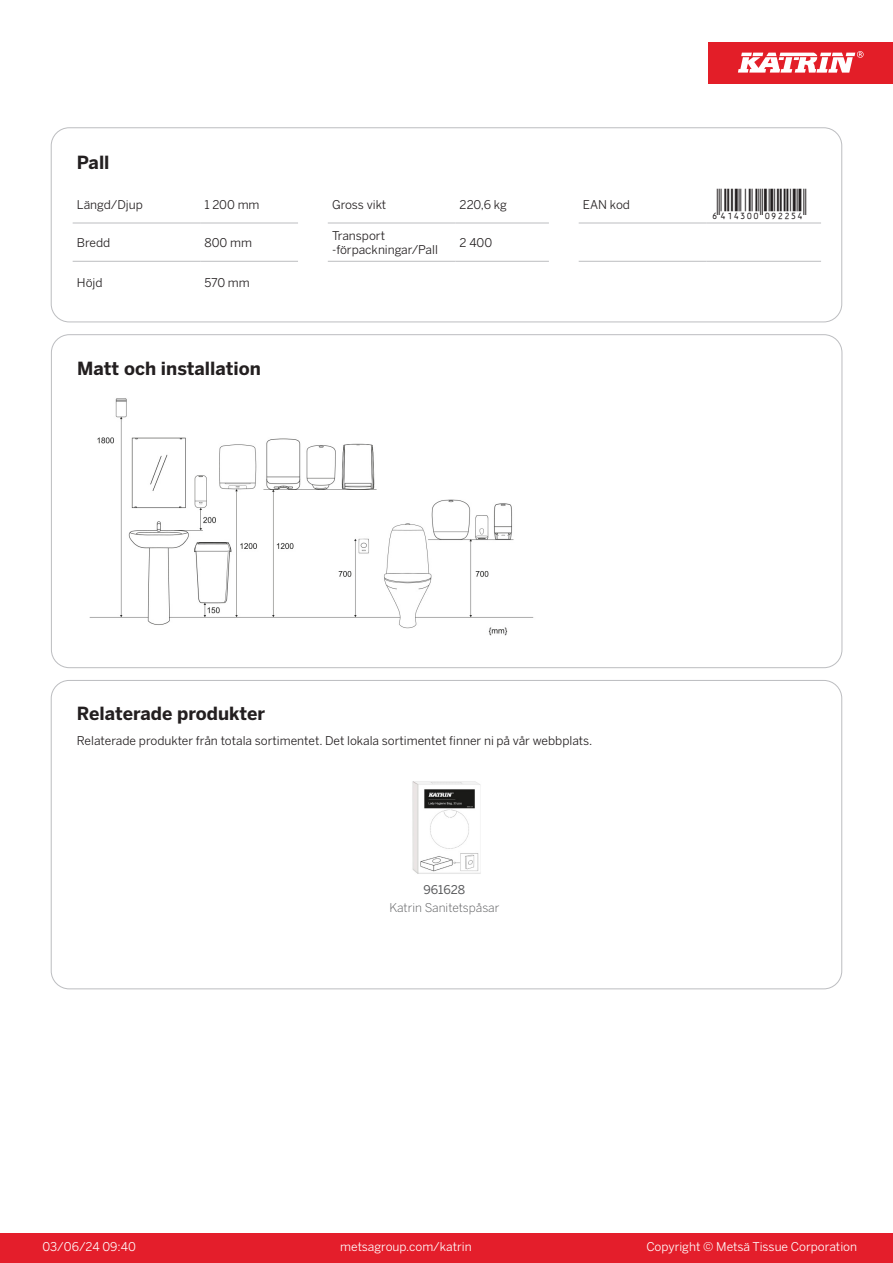
<style>
.page{position:relative;width:893px;height:1263px;background:#fff}
.page>*{position:absolute;margin:0;border:0;box-sizing:border-box;transform-origin:0 0}
.T_EAN{font:30px "Viisas EAN Matala";color:#231f20}
.T_TableHeader{font:700 18px "Benton Sans";color:#231f20}
.T_TableBody{font:12px "Benton Sans";color:#231f20}
.t1{font:12px "Benton Sans";color:#fff}
.T_RelatedName{font:300 12px "Benton Sans";color:#57585a}
.T_RelatedCode{font:12px "Benton Sans";color:#57585a}
</style>
<div class="page">
<div style="left:0;top:1233px;width:893px;height:30px;background:#e41e2b"></div>
<div style="left:708px;top:43px;width:185px;height:41px;background:#e31e28"></div>
<svg style="left:738px;top:51px;width:126px;height:22px"></svg>
<hr style="left:73px;top:223px;width:127px;height:1px;background:#bcbdc0">
<hr style="left:200px;top:223px;width:98px;height:1px;background:#bcbdc0">
<hr style="left:328px;top:223px;width:127px;height:1px;background:#bcbdc0">
<hr style="left:455px;top:223px;width:94px;height:1px;background:#bcbdc0">
<hr style="left:579px;top:223px;width:127px;height:1px;background:#bcbdc0">
<hr style="left:706px;top:223px;width:115px;height:1px;background:#bcbdc0">
<hr style="left:73px;top:261px;width:127px;height:1px;background:#bcbdc0">
<hr style="left:200px;top:261px;width:98px;height:1px;background:#bcbdc0">
<hr style="left:328px;top:261px;width:127px;height:1px;background:#bcbdc0">
<hr style="left:455px;top:261px;width:94px;height:1px;background:#bcbdc0">
<hr style="left:579px;top:261px;width:127px;height:1px;background:#bcbdc0">
<hr style="left:706px;top:261px;width:115px;height:1px;background:#bcbdc0">
<div style="left:51px;top:128px;width:791px;height:194px;border:1px solid #bcbdc0;border-radius:18px"></div>
<img style="left:89px;top:398px;width:445px;height:238px">
<img style="left:412px;top:781px;width:69px;height:93px">
<p class="T_TableHeader" style="left:77px;top:151px;width:34px">Pall</p>
<p class="T_TableBody" style="left:77px;top:197px;width:68px">Längd/Djup</p>
<p class="T_TableBody" style="left:204px;top:197px;width:57px">1 200 mm</p>
<p class="T_TableBody" style="left:332px;top:197px;width:56px">Gross vikt</p>
<p class="T_TableBody" style="left:460px;top:197px;width:49px">220,6 kg</p>
<p class="T_TableBody" style="left:583px;top:197px;width:49px">EAN kod</p>
<p class="T_EAN" style="left:710px;top:188px;width:97px">*6414300092254*</p>
<p class="T_TableBody" style="left:77px;top:235px;width:35px">Bredd</p>
<p class="T_TableBody" style="left:204px;top:235px;width:49px">800 mm</p>
<p class="T_TableBody" style="left:332px;top:228px;width:55px">Transport</p>
<p class="T_TableBody" style="left:332px;top:243px;width:107px">-förpackningar/Pall</p>
<p class="T_TableBody" style="left:460px;top:235px;width:34px">2 400</p>
<p class="T_TableBody" style="left:77px;top:276px;width:27px">Höjd</p>
<p class="T_TableBody" style="left:204px;top:276px;width:47px">570 mm</p>
<p class="T_TableHeader" style="left:77px;top:357px;width:185px">Matt och installation</p>
<p class="T_TableHeader" style="left:77px;top:702px;width:190px">Relaterade produkter</p>
<p class="T_TableBody" style="left:77px;top:734px;width:517px">Relaterade produkter från totala sortimentet. Det lokala sortimentet finner ni på vår webbplats.</p>
<p class="T_RelatedCode" style="left:423px;top:882px;width:43px">961628</p>
<p class="T_RelatedName" style="left:389px;top:901px;width:111px">Katrin Sanitetspåsar</p>
<p class="t1" style="left:43px;top:1239px;width:95px">03/06/24 09:40</p>
<p class="t1" style="left:340px;top:1239px;width:133px">metsagroup.com/katrin</p>
<p class="t1" style="left:646px;top:1239px;width:212px">Copyright © Metsä Tissue Corporation</p>
</div>
